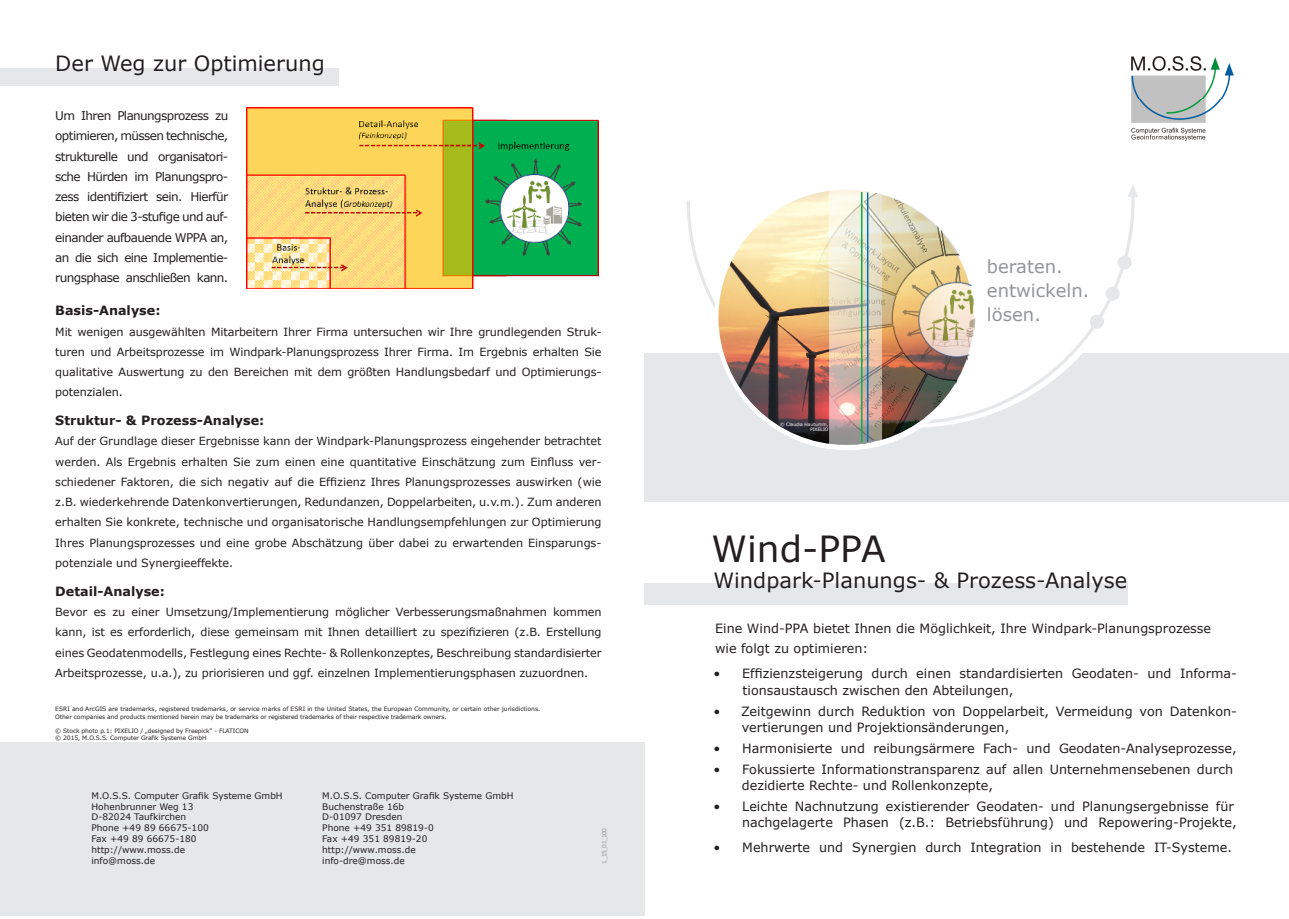
<style>
.page{position:relative;width:1289px;height:919px;background:#fff}
.page>*{position:absolute;margin:0;border:0;box-sizing:border-box;transform-origin:0 0}
.t1{font:36px "Verdana";color:#231f20}
.t2{font:21px "Verdana";color:#231f20}
.t3{font:18px "Verdana";color:#939598}
.t4{font:12.75px/16.5px "Verdana";color:#231f20}
.t5{font:700 12.75px "Verdana";color:#231f20}
.t6{font:12px/20.2px "Verdana";letter-spacing:-.05em;color:#231f20;text-align:justify}
.t7{font:11.25px/20.2px "Verdana";letter-spacing:-.01em;color:#231f20;text-align:justify}
.t8{font:9px "Verdana";color:#231f20}
.t9{font:6px "Verdana";letter-spacing:-.015em;color:#231f20}
.t10{font:6px "Verdana";letter-spacing:-.1em;color:#939598}
.t11{font:4.5px "Verdana";color:#fff}
</style>
<div class="page">
<div style="left:0;top:68px;width:338px;height:17px;background:#e6e7e9"></div>
<div style="left:644px;top:583px;width:483px;height:21px;background:#e6e7e9"></div>
<img style="left:1131px;top:56px;width:102px;height:84px">
<div style="left:0;top:742px;width:644px;height:173px;background:#e6e7e9"></div>
<div style="left:644px;top:353px;width:644px;height:149px;background:#e6e7e9"></div>
<svg style="left:687px;top:197px;width:448px;height:228px"></svg>
<svg style="left:1128px;top:185px;width:10px;height:12px"></svg>
<div style="left:1089px;top:314px;width:15px;height:15px;background:#e6e7e9;border-radius:50%"></div>
<div style="left:1105px;top:286px;width:14px;height:15px;background:#e6e7e9;border-radius:50%"></div>
<div style="left:1117px;top:255px;width:14px;height:14px;background:#e6e7e9;border-radius:50%"></div>
<div style="left:714px;top:184px;width:266px;height:266px;background:#fff;border-radius:50%"></div>
<img style="left:718px;top:190px;width:255px;height:255px;border-radius:128px">
<img style="left:807px;top:191px;width:168px;height:252px">
<svg style="left:829px;top:189px;width:53px;height:259px;background:#d3cab9"></svg>
<img style="left:247px;top:108px;width:351px;height:180px">
<p class="t2" style="left:55px;top:49px;width:271px">Der Weg zur Optimierung</p>
<p class="t6" style="left:55px;top:105px;width:174px">Um Ihren Planungsprozess zu optimieren, müssen -technische, strukturelle und organisatori&shy;sche Hürden im Planungspro&shy;zess identifiziert sein. Hierfür bieten wir die 3-stufige und auf&shy;einander aufbauende WPPA an, an die sich eine Implementie&shy;rungsphase anschließen kann.</p>
<p class="t5" style="left:55px;top:301px;width:107px">Basis-Analyse:</p>
<p class="t7" style="left:55px;top:321px;width:548px">Mit wenigen ausgewählten Mitarbeitern Ihrer Firma untersuchen wir Ihre grundlegenden Struk&shy;turen und Arbeitsprozesse im Windpark-Planungsprozess Ihrer Firma. Im Ergebnis erhalten Sie qualitative Auswertung zu den Bereichen mit dem größten Handlungsbedarf und Optimierungs&shy;potenzialen.</p>
<p class="t5" style="left:55px;top:411px;width:210px">Struktur- &amp; Prozess-Analyse:</p>
<p class="t7" style="left:55px;top:431px;width:548px">Auf der Grundlage dieser Ergebnisse kann der Windpark-Planungsprozess -eingehender -betrachtet werden. Als Ergebnis erhalten Sie zum einen eine quantitative -Einschätzung zum Einfluss ver&shy;schiedener Faktoren, die sich negativ auf die Effizienz Ihres Planungsprozesses auswirken (wie z.B. wiederkehrende Datenkonvertierungen, -Redundanzen, -Doppelarbeiten, u.v.m.). Zum -anderen erhalten Sie konkrete, technische und organisatorische Handlungsempfehlungen zur Optimierung Ihres Planungsprozesses und eine -grobe Abschätzung über dabei zu erwartenden Einsparungs&shy;potenziale und Synergieeffekte.</p>
<p class="t5" style="left:55px;top:582px;width:111px">Detail-Analyse:</p>
<p class="t7" style="left:55px;top:601px;width:548px">Bevor es zu einer Umsetzung/Implementierung möglicher Verbesserungsmaßnahmen kommen kann, ist es erforderlich, diese gemeinsam mit -Ihnen detailliert zu spezifizieren (z.B. Erstellung eines Geodatenmodells, -Festlegung eines Rechte- &amp; Rollenkonzeptes, Beschreibung -standardisierter Arbeitsprozesse, u.a.), zu priorisieren und ggf. einzelnen Implementierungsphasen -zuzuordnen.</p>
<p class="t9" style="left:55px;top:705px;width:486px">ESRI and ArcGIS are trademarks, registered trademarks, or service marks of ESRI in the United States, the European Community, or certain other jurisdictions.</p>
<p class="t9" style="left:55px;top:712px;width:393px">Other companies and products mentioned herein may be trademarks or registered trademarks of their respective trademark owners.</p>
<p class="t9" style="left:55px;top:726px;width:195px">© Stock photo p.1: PIXELIO / „designed by Freepick“ - FLATICON</p>
<p class="t9" style="left:55px;top:734px;width:153px">© 2015, M.O.S.S. Computer Grafik Systeme GmbH</p>
<p class="t8" style="left:91px;top:789px;width:193px">M.O.S.S. Computer Grafik Systeme GmbH</p>
<p class="t8" style="left:91px;top:800px;width:103px">Hohenbrunner Weg 13</p>
<p class="t8" style="left:91px;top:810px;width:96px">D-82024 Taufkirchen</p>
<p class="t8" style="left:91px;top:821px;width:119px">Phone +49 89 66675-100</p>
<p class="t8" style="left:91px;top:832px;width:107px">Fax +49 89 66675-180</p>
<p class="t8" style="left:91px;top:843px;width:95px">http://www.moss.de</p>
<p class="t8" style="left:91px;top:854px;width:65px">info@moss.de</p>
<p class="t8" style="left:322px;top:789px;width:193px">M.O.S.S. Computer Grafik Systeme GmbH</p>
<p class="t8" style="left:322px;top:800px;width:83px">Buchenstraße 16b</p>
<p class="t8" style="left:322px;top:810px;width:82px">D-01097 Dresden</p>
<p class="t8" style="left:322px;top:821px;width:113px">Phone +49 351 89819-0</p>
<p class="t8" style="left:322px;top:832px;width:107px">Fax +49 351 89819-20</p>
<p class="t8" style="left:322px;top:843px;width:95px">http://www.moss.de</p>
<p class="t8" style="left:322px;top:854px;width:84px">info-dre@moss.de</p>
<p class="t10" style="left:600px;top:863px;width:37px;rotate:-90deg">1_15_01_100</p>
<p class="t11" style="left:780px;top:421px;width:50px">© Claudia Hautumm,</p>
<p class="t11" style="left:810px;top:426px;width:20px">PIXELIO</p>
<p class="t3" style="left:986px;top:254px;width:77px">beraten.</p>
<p class="t3" style="left:986px;top:278px;width:104px">entwickeln.</p>
<p class="t3" style="left:986px;top:302px;width:55px">lösen.</p>
<p class="t1" style="left:711px;top:524px;width:176px">Wind-PPA</p>
<p class="t2" style="left:713px;top:565px;width:415px">Windpark-Planungs- &amp; Prozess-Analyse</p>
<p class="t4" style="left:715px;top:618px;width:497px;line-height:20.2px">Eine Wind-PPA bietet Ihnen die Möglichkeit, Ihre Windpark-Planungsprozesse wie folgt zu optimieren:</p>
<p class="t4" style="left:742px;top:665px;width:496px;text-indent:-29px">• Effizienzsteigerung durch einen standardisierten -Geodaten- und Informa&shy;tionsaustausch zwischen den Abteilungen,</p>
<p class="t4" style="left:742px;top:702px;width:496px;text-indent:-28px">• Zeitgewinn durch Reduktion von Doppelarbeit, Vermeidung von Datenkon&shy;vertierungen und Projektionsänderungen,</p>
<p class="t4" style="left:713px;top:739px;width:525px">• Harmonisierte und reibungsärmere Fach- und Geodaten-Analyseprozesse,</p>
<p class="t4" style="left:741px;top:760px;width:493px;text-indent:-28px">• Fokussierte Informationstransparenz auf allen Unternehmensebenen durch dezidierte Rechte- und Rollenkonzepte,</p>
<p class="t4" style="left:713px;top:797px;width:525px;text-align:right">• Leichte Nachnutzung existierender Geodaten- und Planungsergebnisse für nachgelagerte Phasen (z.B.: Betriebsführung) und Repowering-Projekte,</p>
<p class="t4" style="left:713px;top:838px;width:520px">• Mehrwerte und Synergien durch Integration in bestehende IT-Systeme.</p>
</div>
